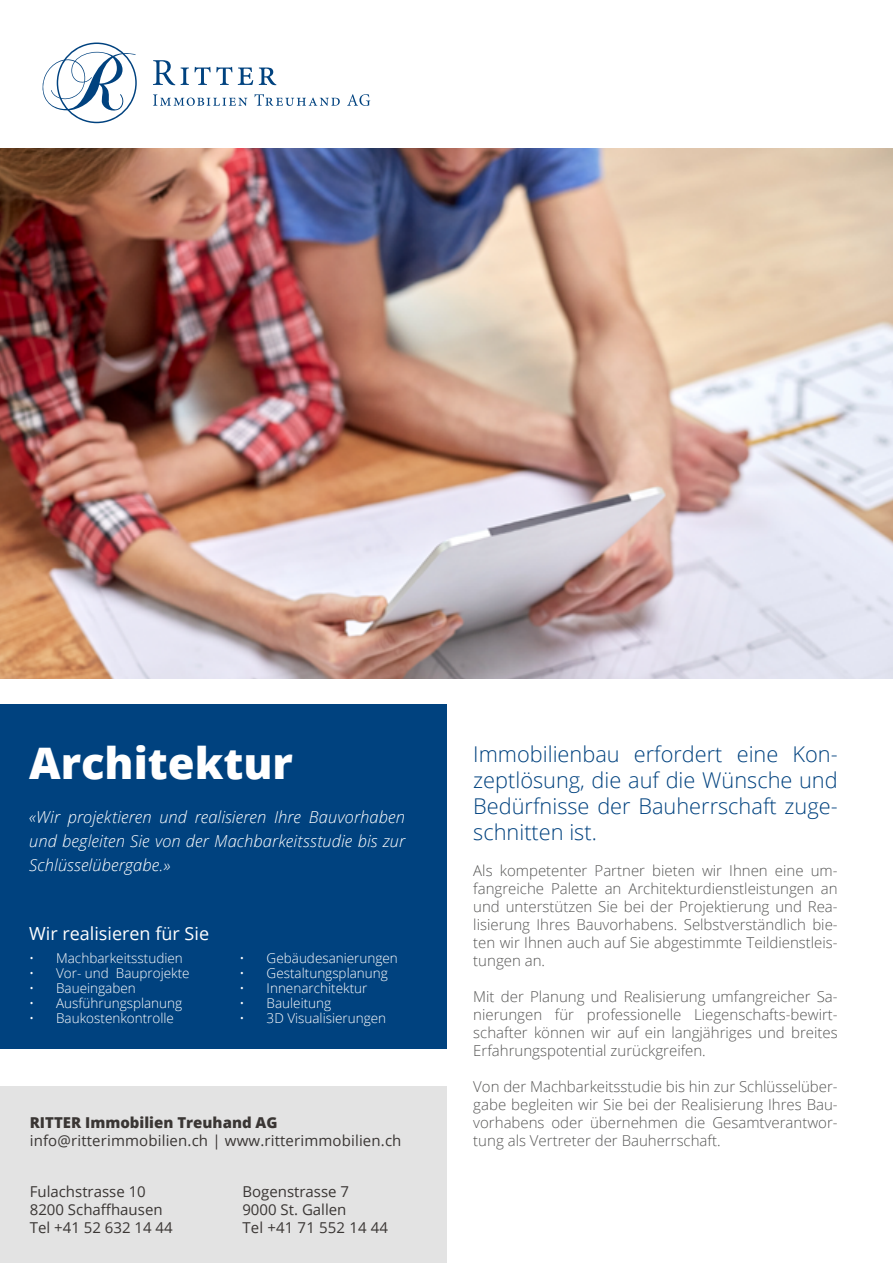
<style>
.page{position:relative;width:893px;height:1263px;background:#fff}
.page>*{position:absolute;margin:0;border:0;box-sizing:border-box;transform-origin:0 0}
.t1{font:800 43.5px "Open Sans";color:#fff}
.t2{font:300 21.75px/26.1px "Open Sans";color:#00427f;text-align:justify}
.t3{font:18px "Open Sans";color:#fff}
.t4{font:italic 300 16.5px/24px "Open Sans";letter-spacing:.005em;color:#fff;text-align:justify}
.t5{font:300 15px/18px "Open Sans";color:#575756;text-align:justify}
.t6{font:15px/18px "Open Sans";color:#3a3634}
.t7{font:800 15px "Open Sans";color:#3a3634}
.t8{font:300 13.5px "Open Sans";color:#fff}
</style>
<div class="page">
<div style="left:0;top:704px;width:447px;height:344px;background:#00427f"></div>
<svg style="left:153px;top:94px;width:94px;height:12px"></svg>
<svg style="left:255px;top:94px;width:85px;height:12px"></svg>
<svg style="left:347px;top:94px;width:23px;height:12px"></svg>
<svg style="left:153px;top:60px;width:22px;height:25px"></svg>
<svg style="left:181px;top:67px;width:51px;height:18px"></svg>
<svg style="left:238px;top:68px;width:15px;height:17px"></svg>
<svg style="left:259px;top:68px;width:17px;height:17px"></svg>
<svg style="left:42px;top:43px;width:95px;height:80px"></svg>
<div style="left:0;top:1086px;width:446px;height:177px;background:#e3e3e3"></div>
<img style="left:0;top:149px;width:893px;height:529px">
<h1 class="t1" style="left:29px;top:730px;width:265px">Architektur</h1>
<p class="t4" style="left:29px;top:804px;width:377px">«Wir projektieren und realisieren Ihre Bauvorhaben und begleiten Sie von der Machbarkeitsstudie bis zur Schlüsselübergabe.»</p>
<p class="t3" style="left:29px;top:921px;width:181px">Wir realisieren für Sie</p>
<p class="t8" style="left:29px;top:949px;width:155px">• Machbarkeitsstudien</p>
<p class="t8" style="left:29px;top:964px;width:162px">• Vor- und Bauprojekte</p>
<p class="t8" style="left:29px;top:979px;width:108px">• Baueingaben</p>
<p class="t8" style="left:29px;top:994px;width:155px">• Ausführungsplanung</p>
<p class="t8" style="left:29px;top:1009px;width:146px">• Baukostenkontrolle</p>
<p class="t8" style="left:240px;top:949px;width:160px">• Gebäudesanierungen</p>
<p class="t8" style="left:240px;top:964px;width:150px">• Gestaltungsplanung</p>
<p class="t8" style="left:240px;top:979px;width:129px">• Innenarchitektur</p>
<p class="t8" style="left:240px;top:994px;width:93px">• Bauleitung</p>
<p class="t8" style="left:240px;top:1009px;width:148px">• 3D Visualisierungen</p>
<p class="t7" style="left:30px;top:1111px;width:249px">RITTER Immobilien Treuhand AG</p>
<p class="t6" style="left:30px;top:1131px;width:373px">info@ritterimmobilien.ch | www.ritterimmobilien.ch</p>
<p class="t6" style="left:30px;top:1182px;width:144px">Fulachstrasse 10<br>8200 Schaffhausen<br>Tel +41 52 632 14 44</p>
<p class="t6" style="left:242px;top:1182px;width:147px">Bogenstrasse 7<br>9000 St. Gallen<br>Tel +41 71 552 14 44</p>
<h2 class="t2" style="left:473px;top:740px;width:366px">Immobilienbau erfordert eine Kon&shy;zeptlösung, die auf die Wünsche und Bedürfnisse der Bauherrschaft zuge&shy;schnitten ist.</h2>
<p class="t5" style="left:473px;top:861px;width:366px">Als kompetenter Partner bieten wir Ihnen eine um&shy;fangreiche Palette an Architekturdienstleistungen an und unterstützen Sie bei der Projektierung und Rea&shy;lisierung Ihres Bauvorhabens. Selbstverständlich bie&shy;ten wir Ihnen auch auf Sie abgestimmte Teildienstleis&shy;tungen an.</p>
<p class="t5" style="left:473px;top:987px;width:366px">Mit der Planung und Realisierung umfangreicher Sa&shy;nierungen für professionelle Liegenschafts-bewirt&shy;schafter können wir auf ein langjähriges und breites Erfahrungspotential zurückgreifen.</p>
<p class="t5" style="left:473px;top:1077px;width:366px">Von der Machbarkeitsstudie bis hin zur Schlüsselüber&shy;gabe begleiten wir Sie bei der Realisierung Ihres Bau&shy;vorhabens oder übernehmen die Gesamtverantwor&shy;tung als Vertreter der Bauherrschaft.</p>
</div>
